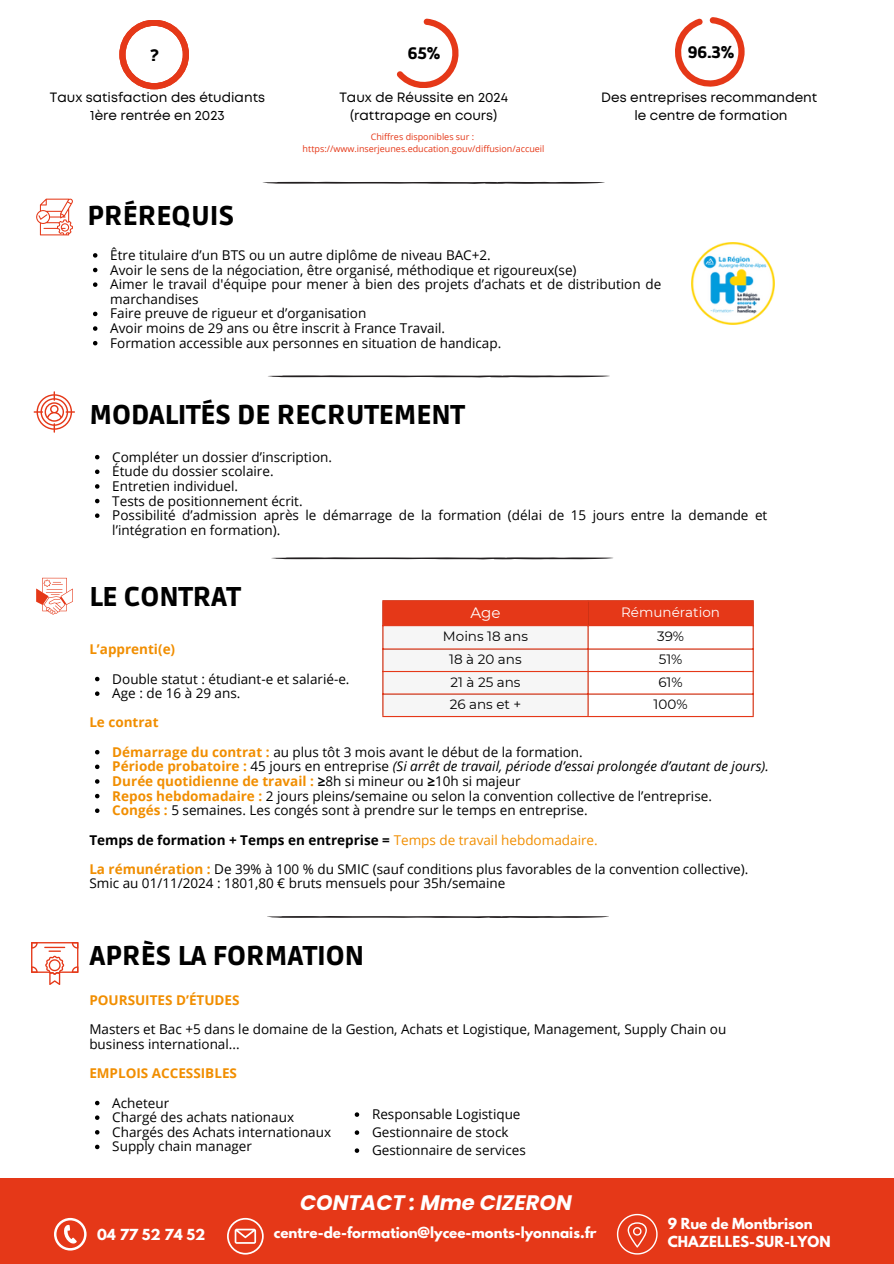
<style>
.page{position:relative;width:894px;height:1264px;background:#fff}
.page>*{position:absolute;margin:0;border:0;box-sizing:border-box;transform-origin:0 0}
.t1{font:900 27px "Ruda";color:#000}
.t2{font:italic 700 21px "Poppins";color:#fff}
.t3{font:900 16.5px "Ruda";color:#000}
.t4{font:15px "Montserrat";color:#fff}
.t5{font:13.5px/14.7px "Open Sans";color:#000}
.t6{font:13.5px/18px "Mont";color:#000;text-align:center}
.t7{font:700 13.5px "Open Sans";color:#f18e00}
.t8{font:italic 13.5px "Open Sans";color:#000}
.t9{font:700 13.5px/18px "League Spartan";color:#fff}
.t10{font:700 13.5px "Open Sans";color:#000}
.t11{font:13.5px "Montserrat";color:#000}
.t12{font:13.5px "Montserrat";color:#fff}
.t13{font:9px "Open Sans";color:#e53818}
.s1{font-weight:700;color:#f18e00}
.s2{font-weight:700;font-style:normal;color:#f18e00}
.s3{font-style:normal}
.s4{color:#000}
.s5{font-weight:400;color:#000}
.s6{font-weight:400;color:#f18e00}
</style>
<div class="page">
<svg style="left:93px;top:253px;width:4px;height:5px"></svg>
<svg style="left:93px;top:268px;width:4px;height:4px"></svg>
<svg style="left:93px;top:282px;width:4px;height:5px"></svg>
<svg style="left:93px;top:312px;width:4px;height:4px"></svg>
<svg style="left:93px;top:326px;width:4px;height:5px"></svg>
<svg style="left:93px;top:341px;width:4px;height:4px"></svg>
<svg style="left:95px;top:455px;width:4px;height:4px"></svg>
<svg style="left:95px;top:469px;width:4px;height:5px"></svg>
<svg style="left:95px;top:484px;width:4px;height:4px"></svg>
<svg style="left:95px;top:499px;width:4px;height:4px"></svg>
<svg style="left:95px;top:513px;width:4px;height:5px"></svg>
<svg style="left:95px;top:1100px;width:4px;height:5px"></svg>
<svg style="left:95px;top:1115px;width:4px;height:4px"></svg>
<svg style="left:95px;top:1130px;width:4px;height:4px"></svg>
<svg style="left:95px;top:1144px;width:4px;height:5px"></svg>
<svg style="left:354px;top:1112px;width:5px;height:4px"></svg>
<svg style="left:354px;top:1130px;width:5px;height:4px"></svg>
<svg style="left:354px;top:1148px;width:5px;height:4px"></svg>
<svg style="left:262px;top:182px;width:343px;height:2px"></svg>
<svg style="left:675px;top:17px;width:69px;height:70px"></svg>
<svg style="left:396px;top:18px;width:62px;height:70px"></svg>
<svg style="left:119px;top:20px;width:70px;height:69px"></svg>
<svg style="left:36px;top:198px;width:37px;height:37px"></svg>
<img style="left:691px;top:242px;width:83px;height:82px">
<svg style="left:268px;top:375px;width:342px;height:2px"></svg>
<svg style="left:34px;top:391px;width:41px;height:41px"></svg>
<svg style="left:95px;top:676px;width:4px;height:5px"></svg>
<svg style="left:95px;top:691px;width:4px;height:5px"></svg>
<svg style="left:95px;top:750px;width:4px;height:4px"></svg>
<svg style="left:95px;top:764px;width:4px;height:5px"></svg>
<svg style="left:95px;top:779px;width:4px;height:4px"></svg>
<svg style="left:95px;top:793px;width:4px;height:5px"></svg>
<svg style="left:95px;top:808px;width:4px;height:5px"></svg>
<svg style="left:271px;top:557px;width:342px;height:2px"></svg>
<svg style="left:267px;top:916px;width:342px;height:2px"></svg>
<svg style="left:36px;top:578px;width:37px;height:36px"></svg>
<svg style="left:383px;top:601px;width:369px;height:115px"></svg>
<hr style="left:382px;top:601px;width:1px;height:115px;background:#e53818">
<hr style="left:587px;top:601px;width:1px;height:115px;background:#e53818">
<hr style="left:752px;top:601px;width:1px;height:115px;background:#e53818">
<hr style="left:382px;top:600px;width:371px;height:1px;background:#e53818">
<hr style="left:382px;top:625px;width:371px;height:1px;background:#e53818">
<hr style="left:382px;top:648px;width:371px;height:1px;background:#e53818">
<hr style="left:382px;top:671px;width:371px;height:1px;background:#e53818">
<hr style="left:382px;top:693px;width:371px;height:1px;background:#e53818">
<hr style="left:382px;top:716px;width:371px;height:1px;background:#e53818">
<div style="left:0;top:1177px;width:893px;height:86px;background:#e53818"></div>
<svg style="left:54px;top:1217px;width:33px;height:33px"></svg>
<svg style="left:227px;top:1217px;width:37px;height:37px"></svg>
<svg style="left:616px;top:1213px;width:41px;height:41px"></svg>
<svg style="left:31px;top:942px;width:47px;height:42px"></svg>
<p class="t3" style="left:150px;top:45px;width:10px">?</p>
<h1 class="t3" style="left:408px;top:44px;width:34px">65%</h1>
<p class="t3" style="left:687px;top:43px;width:48px">96.3%</p>
<p class="t6" style="left:50px;top:89px;width:216px">Taux satisfaction des étudiants<br>1ère rentrée en 2023</p>
<p class="t1" style="left:87px;top:200px;width:148px">PRÉREQUIS</p>
<p class="t6" style="left:339px;top:89px;width:170px">Taux de Réussite en 2024 (rattrapage en cours)</p>
<p class="t13" style="left:370px;top:131px;width:105px">Chiffres disponibles sur :</p>
<p class="t13" style="left:302px;top:143px;width:243px">https://www.inserjeunes.education.gouv/diffusion/accueil</p>
<p class="t6" style="left:601px;top:89px;width:217px">Des entreprises recommandent le centre de formation</p>
<p class="t5" style="left:110px;top:247px;width:382px">Être titulaire d’un BTS ou un autre diplôme de niveau BAC+2.</p>
<h6 class="t5" style="left:110px;top:262px;width:467px">Avoir le sens de la négociation, être organisé, méthodique et rigoureux(se)</h6>
<h3 class="t5" style="left:110px;top:276px;width:552px">Aimer le travail d'équipe pour mener à bien des projets d’achats et de distribution de marchandises</h3>
<h6 class="t5" style="left:110px;top:306px;width:257px">Faire preuve de rigueur et d’organisation</h6>
<p class="t5" style="left:110px;top:320px;width:336px">Avoir moins de 29 ans ou être inscrit à France Travail.</p>
<p class="t5" style="left:110px;top:335px;width:392px">Formation accessible aux personnes en situation de handicap.</p>
<p class="t1" style="left:89px;top:399px;width:377px">MODALITÉS DE RECRUTEMENT</p>
<h3 class="t5" style="left:112px;top:449px;width:221px">Compléter un dossier d’inscription.</h3>
<h6 class="t5" style="left:112px;top:463px;width:163px">Étude du dossier scolaire.</h6>
<p class="t5" style="left:112px;top:478px;width:127px">Entretien individuel.</p>
<p class="t5" style="left:112px;top:493px;width:192px">Tests de positionnement écrit.</p>
<h1 class="t5" style="left:112px;top:507px;width:656px">Possibilité d’admission après le démarrage de la formation (délai de 15 jours entre la demande et l’intégration en formation).</h1>
<p class="t1" style="left:89px;top:581px;width:153px">LE CONTRAT</p>
<p class="t4" style="left:470px;top:603px;width:32px">Age</p>
<p class="t12" style="left:621px;top:604px;width:100px">Rémunération</p>
<p class="t11" style="left:443px;top:627px;width:86px">Moins 18 ans</p>
<h6 class="t11" style="left:657px;top:627px;width:29px">39%</h6>
<h6 class="t11" style="left:449px;top:651px;width:74px">18 à 20 ans</h6>
<p class="t11" style="left:658px;top:651px;width:25px">51%</p>
<p class="t11" style="left:450px;top:673px;width:72px">21 à 25 ans</p>
<h1 class="t11" style="left:658px;top:673px;width:26px">61%</h1>
<h4 class="t11" style="left:449px;top:696px;width:73px">26 ans et +</h4>
<h6 class="t11" style="left:653px;top:696px;width:35px">100%</h6>
<p class="t7" style="left:89px;top:640px;width:87px">L’apprenti(e)</p>
<p class="t5" style="left:112px;top:671px;width:239px">Double statut : étudiant-e et salarié-e.</p>
<p class="t5" style="left:112px;top:685px;width:130px">Age : de 16 à 29 ans.</p>
<p class="t7" style="left:89px;top:713px;width:71px">Le contrat</p>
<p class="t5" style="left:112px;top:744px;width:472px"><span class="s1">Démarrage du contrat :</span> au plus tôt 3 mois avant le début de la formation.</p>
<p class="t8" style="left:112px;top:757px;width:657px"><span class="s2">Période probatoire :</span> <span class="s3">45 jours en entreprise</span> (Si arrêt de travail, période d’essai prolongée d’autant de jours).</p>
<h5 class="t7" style="left:112px;top:771px;width:409px">Durée quotidienne de travail : <span class="s4">≥</span><span class="s5">8h si mineur ou</span> <span class="s4">≥</span><span class="s5">10h si majeur</span></h5>
<p class="t5" style="left:112px;top:788px;width:601px"><span class="s1">Repos hebdomadaire :</span> 2 jours pleins/semaine ou selon la convention collective de l’entreprise.</p>
<p class="t5" style="left:112px;top:802px;width:477px"><span class="s1">Congés :</span> 5 semaines. Les congés sont à prendre sur le temps en entreprise.</p>
<h5 class="t10" style="left:89px;top:830px;width:509px">Temps de formation + Temps en entreprise = <span class="s6">Temps de travail hebdomadaire.</span></h5>
<p class="t5" style="left:89px;top:861px;width:660px"><span class="s1">La rémunération :</span> De 39% à 100 % du SMIC (sauf conditions plus favorables de la convention collective).<br>Smic au 01/11/2024 : 1801,80 € bruts mensuels pour 35h/semaine</p>
<p class="t1" style="left:90px;top:940px;width:276px">APRÈS LA FORMATION</p>
<p class="t7" style="left:89px;top:990px;width:152px">POURSUITES D’ÉTUDES</p>
<p class="t5" style="left:89px;top:1021px;width:638px">Masters et Bac +5 dans le domaine de la Gestion, Achats et Logistique, Management, Supply Chain ou business international...</p>
<p class="t7" style="left:89px;top:1063px;width:149px">EMPLOIS ACCESSIBLES</p>
<p class="t5" style="left:112px;top:1094px;width:58px">Acheteur</p>
<p class="t5" style="left:112px;top:1109px;width:183px">Chargé des achats nationaux</p>
<p class="t5" style="left:112px;top:1124px;width:220px">Chargés des Achats internationaux</p>
<p class="t5" style="left:112px;top:1138px;width:141px">Supply chain manager</p>
<p class="t5" style="left:372px;top:1106px;width:150px">Responsable Logistique</p>
<h1 class="t5" style="left:372px;top:1124px;width:138px">Gestionnaire de stock</h1>
<p class="t5" style="left:372px;top:1142px;width:155px">Gestionnaire de services</p>
<h4 class="t2" style="left:300px;top:1187px;width:273px">CONTACT : Mme CIZERON</h4>
<p class="t9" style="left:97px;top:1227px;width:110px">04 77 52 74 52</p>
<p class="t9" style="left:274px;top:1225px;width:324px">centre-de-formation@lycee-monts-lyonnais.fr</p>
<p class="t9" style="left:667px;top:1216px;width:164px">9 Rue de Montbrison<br>CHAZELLES-SUR-LYON</p>
</div>
